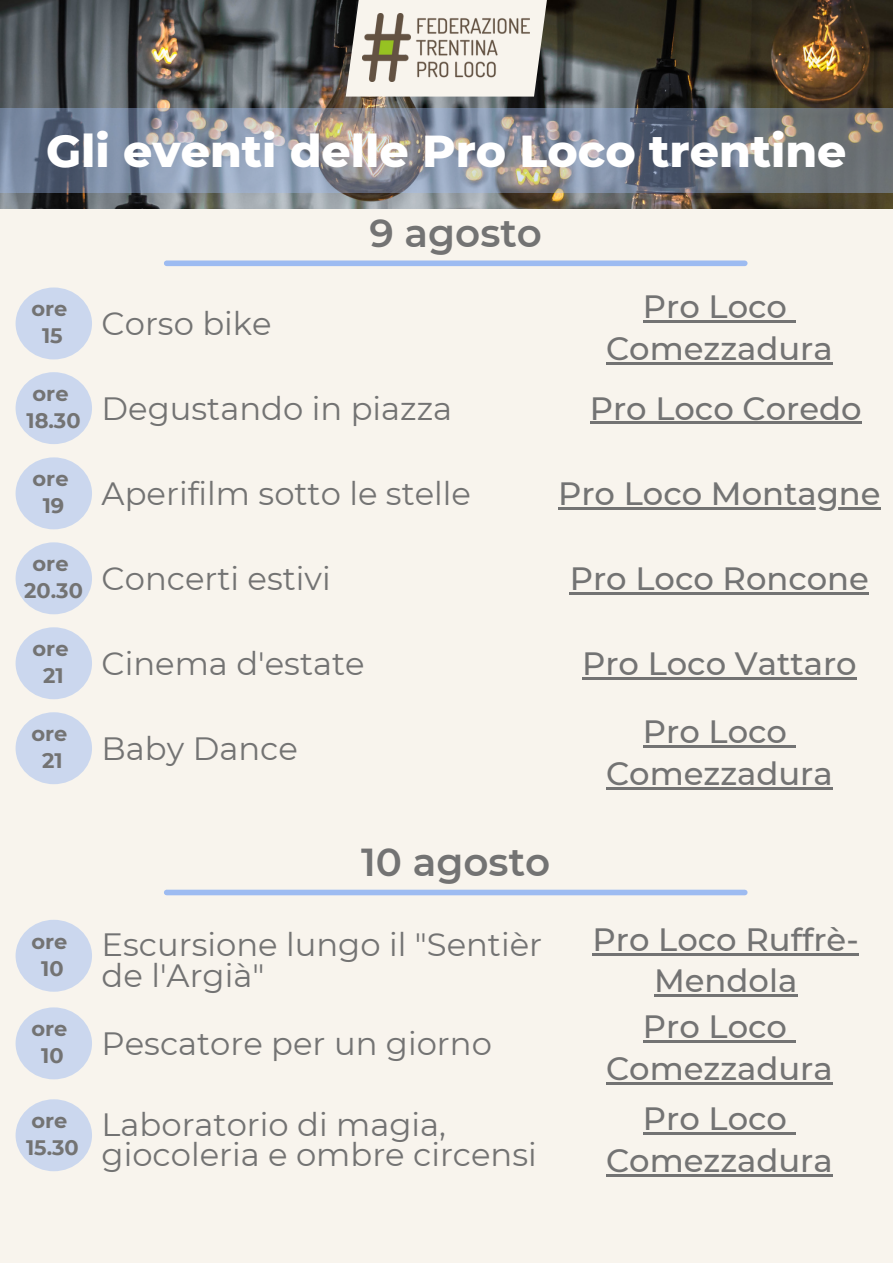
<style>
.page{position:relative;width:893px;height:1264px;background:#fff}
.page>*{position:absolute;margin:0;border:0;box-sizing:border-box;transform-origin:0 0}
.t1{font:800 45.6px "Montserrat";color:#fff}
.t2{font:600 38.85px "Montserrat";color:#737373}
.t3{font:32.25px/30.3px "Montserrat";color:#737373}
.t4{font:500 32.25px/41.5px "Montserrat";color:#737373;text-align:center}
.t5{font:700 21px/27px "Montserrat";color:#737373;text-align:center}
</style>
<div class="page">
<div style="left:0;top:0;width:892px;height:1262px;background:#f8f4ed"></div>
<img style="left:0;top:0;width:892px;height:208px">
<svg style="left:346px;top:0;width:201px;height:97px"></svg>
<img style="left:362px;top:14px;width:168px;height:67px">
<svg style="left:0;top:108px;width:892px;height:85px;background:#7f8693"></svg>
<div style="left:167px;top:260px;width:577px;height:6px;background:#9dbbf1"></div>
<div style="left:16px;top:287px;width:76px;height:72px;background:#cbd7ee;border-radius:50%"></div>
<hr style="left:643px;top:320px;width:144px;height:3px;background:#737373">
<svg style="left:787px;top:320px;width:8px;height:3px"></svg>
<hr style="left:606px;top:362px;width:226px;height:2px;background:#737373">
<div style="left:16px;top:372px;width:76px;height:72px;background:#cbd7ee;border-radius:50%"></div>
<hr style="left:589px;top:422px;width:272px;height:2px;background:#737373">
<div style="left:16px;top:457px;width:76px;height:72px;background:#cbd7ee;border-radius:50%"></div>
<hr style="left:558px;top:507px;width:322px;height:2px;background:#737373">
<div style="left:16px;top:542px;width:76px;height:72px;background:#cbd7ee;border-radius:50%"></div>
<hr style="left:569px;top:592px;width:299px;height:2px;background:#737373">
<div style="left:16px;top:627px;width:76px;height:72px;background:#cbd7ee;border-radius:50%"></div>
<hr style="left:582px;top:677px;width:274px;height:2px;background:#737373">
<div style="left:16px;top:712px;width:76px;height:72px;background:#cbd7ee;border-radius:50%"></div>
<hr style="left:643px;top:745px;width:144px;height:2px;background:#737373">
<svg style="left:787px;top:745px;width:8px;height:2px"></svg>
<hr style="left:606px;top:787px;width:226px;height:2px;background:#737373">
<div style="left:167px;top:889px;width:577px;height:6px;background:#9dbbf1"></div>
<div style="left:16px;top:919px;width:76px;height:72px;background:#cbd7ee;border-radius:50%"></div>
<hr style="left:592px;top:952px;width:266px;height:3px;background:#737373">
<hr style="left:654px;top:994px;width:143px;height:2px;background:#737373">
<div style="left:16px;top:1007px;width:76px;height:72px;background:#cbd7ee;border-radius:50%"></div>
<hr style="left:643px;top:1040px;width:144px;height:2px;background:#737373">
<svg style="left:787px;top:1040px;width:8px;height:2px"></svg>
<hr style="left:606px;top:1082px;width:226px;height:2px;background:#737373">
<div style="left:16px;top:1099px;width:76px;height:72px;background:#cbd7ee;border-radius:50%"></div>
<hr style="left:643px;top:1132px;width:144px;height:2px;background:#737373">
<svg style="left:787px;top:1132px;width:8px;height:2px"></svg>
<hr style="left:606px;top:1173px;width:226px;height:3px;background:#737373">
<h1 class="t1" style="left:46px;top:123px;width:801px">Gli eventi delle Pro Loco trentine</h1>
<p class="t2" style="left:369px;top:209px;width:174px">9 agosto</p>
<p class="t5" style="left:31px;top:295px;width:37px">ore<br>15</p>
<p class="t4" style="left:606px;top:286px;width:228px">Pro Loco<br>Comezzadura</p>
<p class="t3" style="left:102px;top:393px;width:352px">Degustando in piazza</p>
<p class="t3" style="left:102px;top:308px;width:171px">Corso bike</p>
<p class="t5" style="left:26px;top:380px;width:56px;text-align:left">ore<br>18.30</p>
<p class="t4" style="left:589px;top:387px;width:273px">Pro Loco Coredo</p>
<p class="t5" style="left:33px;top:465px;width:37px">ore<br>19</p>
<p class="t4" style="left:558px;top:472px;width:324px">Pro Loco Montagne</p>
<p class="t3" style="left:102px;top:478px;width:371px">Aperifilm sotto le stelle</p>
<p class="t5" style="left:24px;top:550px;width:60px">ore<br>20.30</p>
<p class="t4" style="left:569px;top:557px;width:300px">Pro Loco Roncone</p>
<p class="t3" style="left:102px;top:563px;width:230px">Concerti estivi</p>
<p class="t5" style="left:33px;top:635px;width:37px">ore<br>21</p>
<p class="t4" style="left:582px;top:642px;width:276px">Pro Loco Vattaro</p>
<p class="t3" style="left:102px;top:648px;width:264px">Cinema d'estate</p>
<p class="t5" style="left:31px;top:720px;width:37px">ore<br>21</p>
<p class="t4" style="left:606px;top:710px;width:228px">Pro Loco<br>Comezzadura</p>
<p class="t3" style="left:102px;top:733px;width:198px">Baby Dance</p>
<p class="t2" style="left:361px;top:838px;width:191px">10 agosto</p>
<p class="t5" style="left:31px;top:927px;width:37px">ore<br>10</p>
<p class="t4" style="left:592px;top:918px;width:267px">Pro Loco Ruffrè-<br>Mendola</p>
<p class="t3" style="left:102px;top:1028px;width:392px">Pescatore per un giorno</p>
<p class="t3" style="left:102px;top:929px;width:442px">Escursione lungo il "Sentièr de l'Argià"</p>
<p class="t5" style="left:31px;top:1015px;width:37px">ore<br>10</p>
<p class="t4" style="left:606px;top:1005px;width:228px">Pro Loco<br>Comezzadura</p>
<p class="t3" style="left:102px;top:1108px;width:436px">Laboratorio di magia, giocoleria e ombre circensi</p>
<p class="t5" style="left:26px;top:1107px;width:54px;text-align:left">ore<br>15.30</p>
<p class="t4" style="left:606px;top:1097px;width:228px">Pro Loco<br>Comezzadura</p>
</div>
